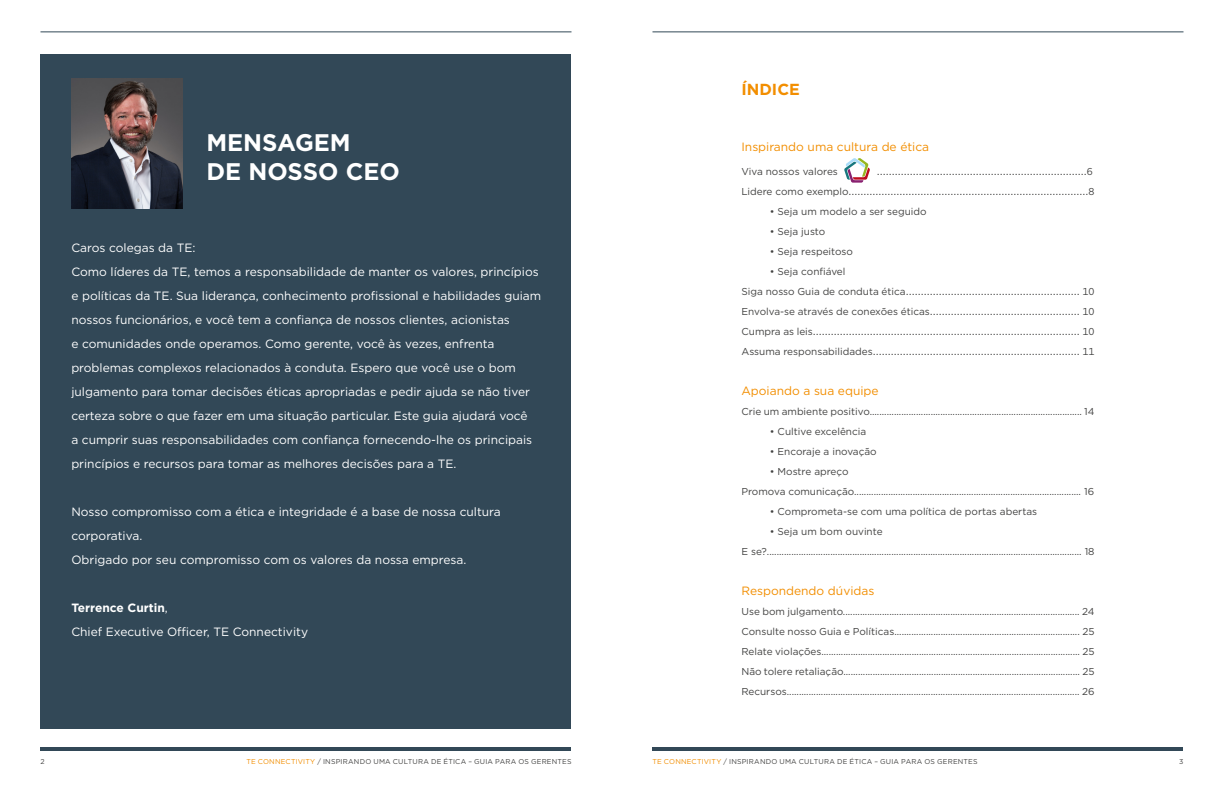
<style>
.page{position:relative;width:1224px;height:792px;background:#fff}
.page>*{position:absolute;margin:0;border:0;box-sizing:border-box;transform-origin:0 0}
.t1{font:700 24px/28.8px "Gotham";color:#fff}
.t2{font:700 16px "Gotham";color:#f28e00}
.t3{font:12px/24px "Gotham";color:#fff}
.t4{font:12px "Gotham";color:#f28e00}
.t5{font:10px/20px "Gotham";color:#424241}
.t6{font:7px "Gotham";letter-spacing:.03em;color:#424241}
.s1{font-weight:700}
.s2{color:#f28e00}
</style>
<div class="page">
<hr style="left:40px;top:32px;width:532px;height:1px;background:#324857">
<hr style="left:652px;top:32px;width:532px;height:1px;background:#324857">
<hr style="left:40px;top:747px;width:532px;height:4px;background:#324857">
<hr style="left:652px;top:747px;width:532px;height:4px;background:#324857">
<div style="left:40px;top:54px;width:532px;height:675px;background:#324857"></div>
<img style="left:72px;top:78px;width:110px;height:131px">
<svg style="left:844px;top:158px;width:26px;height:25px"></svg>
<h1 class="t1" style="left:206px;top:128px;width:195px">MENSAGEM<br>DE NOSSO CEO</h1>
<p class="t3" style="left:71px;top:235px;width:471px">Caros colegas da TE:<br>Como líderes da TE, temos a responsabilidade de manter os valores, princípios e políticas da TE. Sua liderança, conhecimento profissional e habilidades guiam nossos funcionários, e você tem a confiança de nossos clientes, acionistas<br>e comunidades onde operamos. Como gerente, você às vezes, enfrenta problemas complexos relacionados à conduta. Espero que você use o bom julgamento para tomar decisões éticas apropriadas e pedir ajuda se não tiver certeza sobre o que fazer em uma situação particular. Este guia ajudará você<br>a cumprir suas responsabilidades com confiança fornecendo-lhe os principais princípios e recursos para tomar as melhores decisões para a TE.</p>
<p class="t3" style="left:71px;top:499px;width:431px">Nosso compromisso com a ética e integridade é a base de nossa cultura corporativa.<br>Obrigado por seu compromisso com os valores da nossa empresa.</p>
<p class="t3" style="left:71px;top:595px;width:238px"><span class="s1">Terrence Curtin</span>,<br>Chief Executive Officer, TE Connectivity</p>
<h2 class="t2" style="left:741px;top:79px;width:60px">ÍNDICE</h2>
<p class="t4" style="left:741px;top:139px;width:189px">Inspirando uma cultura de ética</p>
<p class="t5" style="left:741px;top:162px;width:98px">Viva nossos valores</p>
<p class="t5" style="left:741px;top:162px;width:354px;text-align:right">......................................................................6<br>Lidere como exemplo................................................................................8</p>
<p class="t5" style="left:770px;top:202px;width:158px">• Seja um modelo a ser seguido</p>
<p class="t5" style="left:770px;top:222px;width:57px">• Seja justo</p>
<p class="t5" style="left:770px;top:242px;width:85px">• Seja respeitoso</p>
<p class="t5" style="left:741px;top:262px;width:355px;text-indent:28px">• Seja confiável<br>Siga nosso Guia de conduta ética.......................................................... 10<br>Envolva-se através de conexões éticas.................................................. 10<br>Cumpra as leis......................................................................................... 10<br>Assuma responsabilidades..................................................................... 11</p>
<p class="t4" style="left:741px;top:383px;width:139px">Apoiando a sua equipe</p>
<p class="t5" style="left:741px;top:402px;width:355px">Crie um ambiente positivo....................................................................................... 14</p>
<p class="t5" style="left:770px;top:422px;width:98px">• Cultive excelência</p>
<p class="t5" style="left:770px;top:442px;width:108px">• Encoraje a inovação</p>
<p class="t5" style="left:741px;top:462px;width:354px;text-indent:28px">• Mostre apreço<br>Promova comunicação............................................................................................. 16</p>
<p class="t5" style="left:770px;top:502px;width:269px">• Comprometa-se com uma política de portas abertas</p>
<p class="t5" style="left:741px;top:522px;width:355px;text-indent:28px">• Seja um bom ouvinte<br>E se?................................................................................................................................. 18</p>
<p class="t4" style="left:741px;top:583px;width:134px">Respondendo dúvidas</p>
<p class="t5" style="left:741px;top:602px;width:355px;text-align:justify">Use bom julgamento................................................................................................. 24<br>Consulte nosso Guia e Políticas............................................................................ 25<br>Relate violações.......................................................................................................... 25<br>Não tolere retaliação................................................................................................. 25<br>Recursos........................................................................................................................ 26</p>
<p class="t6" style="left:40px;top:757px;width:6px">2</p>
<p class="t6" style="left:246px;top:757px;width:327px"><span class="s2">TE CONNECTIVITY</span> / INSPIRANDO UMA CULTURA DE ÉTICA – GUIA PARA OS GERENTES</p>
<p class="t6" style="left:653px;top:757px;width:327px"><span class="s2">TE CONNECTIVITY</span> / INSPIRANDO UMA CULTURA DE ÉTICA – GUIA PARA OS GERENTES</p>
<p class="t6" style="left:1179px;top:757px;width:6px">3</p>
</div>
